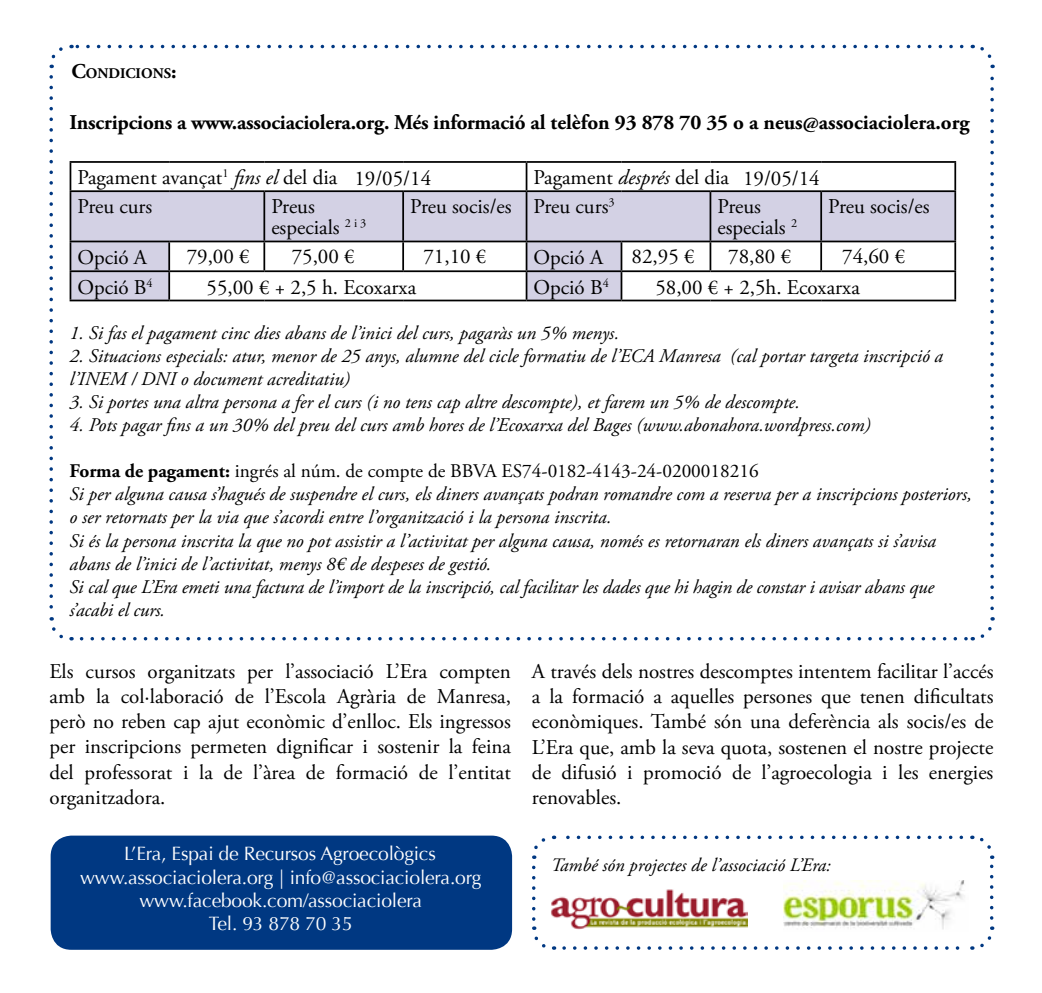
<style>
.page{position:relative;width:1042px;height:993px;background:#fff}
.page>*{position:absolute;margin:0;border:0;box-sizing:border-box;transform-origin:0 0}
.t1{font:21px/25.2px "Adobe Garamond Pro";color:#000}
.t2{font:700 21px "Adobe Garamond Pro";letter-spacing:-.01em;color:#000}
.t3{font:italic 19.25px/23.1px "Adobe Garamond Pro";color:#000}
.t4{font:19.25px/23.1px "Optima";letter-spacing:-.01em;color:#fff;text-align:center}
.t5{font:italic 18.9px "Adobe Garamond Pro";color:#000}
.t6{font:700 14.7px "Adobe Garamond Pro";color:#000}
.s1{font-size:21px}
.s2{font-style:italic}
.s3{font-weight:700;font-style:normal}
.s4{font-style:normal}
</style>
<div class="page">
<div style="left:52px;top:836px;width:459px;height:112px;background:#003882;border-radius:20px"></div>
<div style="left:51px;top:835px;width:461px;height:114px;border:2px solid #003882;border-radius:20px"></div>
<svg style="left:72px;top:192px;width:882px;height:107px;fill:#d3d1e4"></svg>
<hr style="left:70px;top:161px;width:99px;height:2px;background:#000">
<hr style="left:169px;top:161px;width:95px;height:2px;background:#000">
<hr style="left:264px;top:161px;width:139px;height:2px;background:#000">
<hr style="left:403px;top:161px;width:123px;height:2px;background:#000">
<hr style="left:526px;top:161px;width:95px;height:2px;background:#000">
<svg style="left:526px;top:163px;width:1px;height:27px"></svg>
<hr style="left:621px;top:161px;width:89px;height:2px;background:#000">
<hr style="left:710px;top:161px;width:111px;height:2px;background:#000">
<hr style="left:821px;top:161px;width:135px;height:2px;background:#000">
<hr style="left:954px;top:163px;width:2px;height:27px;background:#000">
<hr style="left:70px;top:190px;width:99px;height:2px;background:#000">
<hr style="left:169px;top:190px;width:95px;height:2px;background:#000">
<hr style="left:264px;top:190px;width:139px;height:2px;background:#000">
<hr style="left:263px;top:192px;width:2px;height:48px;background:#000">
<hr style="left:403px;top:190px;width:123px;height:2px;background:#000">
<hr style="left:402px;top:192px;width:2px;height:48px;background:#000">
<hr style="left:526px;top:190px;width:95px;height:2px;background:#000">
<hr style="left:526px;top:192px;width:1px;height:48px;background:#000">
<hr style="left:621px;top:190px;width:89px;height:2px;background:#000">
<hr style="left:710px;top:190px;width:111px;height:2px;background:#000">
<hr style="left:709px;top:192px;width:2px;height:48px;background:#000">
<hr style="left:821px;top:190px;width:135px;height:2px;background:#000">
<hr style="left:820px;top:192px;width:2px;height:48px;background:#000">
<hr style="left:954px;top:192px;width:2px;height:48px;background:#000">
<hr style="left:70px;top:240px;width:99px;height:2px;background:#000">
<hr style="left:169px;top:240px;width:95px;height:2px;background:#000">
<hr style="left:168px;top:242px;width:2px;height:28px;background:#000">
<hr style="left:264px;top:240px;width:139px;height:2px;background:#000">
<hr style="left:263px;top:242px;width:2px;height:28px;background:#000">
<hr style="left:403px;top:240px;width:123px;height:2px;background:#000">
<hr style="left:402px;top:242px;width:2px;height:28px;background:#000">
<hr style="left:526px;top:240px;width:95px;height:2px;background:#000">
<hr style="left:621px;top:240px;width:89px;height:2px;background:#000">
<hr style="left:620px;top:242px;width:2px;height:28px;background:#000">
<hr style="left:710px;top:240px;width:111px;height:2px;background:#000">
<hr style="left:709px;top:242px;width:2px;height:28px;background:#000">
<hr style="left:821px;top:240px;width:135px;height:2px;background:#000">
<hr style="left:820px;top:242px;width:2px;height:28px;background:#000">
<hr style="left:954px;top:242px;width:2px;height:28px;background:#000">
<hr style="left:70px;top:270px;width:99px;height:2px;background:#000">
<hr style="left:169px;top:270px;width:95px;height:2px;background:#000">
<hr style="left:168px;top:272px;width:2px;height:27px;background:#000">
<hr style="left:264px;top:270px;width:139px;height:2px;background:#000">
<hr style="left:403px;top:270px;width:123px;height:2px;background:#000">
<hr style="left:526px;top:270px;width:95px;height:2px;background:#000">
<svg style="left:526px;top:242px;width:1px;height:57px"></svg>
<hr style="left:621px;top:270px;width:89px;height:2px;background:#000">
<hr style="left:620px;top:272px;width:2px;height:27px;background:#000">
<hr style="left:710px;top:270px;width:111px;height:2px;background:#000">
<hr style="left:821px;top:270px;width:135px;height:2px;background:#000">
<hr style="left:954px;top:272px;width:2px;height:27px;background:#000">
<hr style="left:70px;top:299px;width:99px;height:2px;background:#000">
<hr style="left:169px;top:299px;width:95px;height:2px;background:#000">
<hr style="left:264px;top:299px;width:139px;height:2px;background:#000">
<hr style="left:403px;top:299px;width:123px;height:2px;background:#000">
<hr style="left:526px;top:299px;width:95px;height:2px;background:#000">
<hr style="left:621px;top:299px;width:89px;height:2px;background:#000">
<hr style="left:710px;top:299px;width:111px;height:2px;background:#000">
<hr style="left:821px;top:299px;width:135px;height:2px;background:#000">
<svg style="left:49px;top:77px;width:23px;height:564px"></svg>
<svg style="left:82px;top:617px;width:913px;height:23px"></svg>
<svg style="left:972px;top:44px;width:22px;height:564px"></svg>
<svg style="left:49px;top:44px;width:913px;height:24px"></svg>
<svg style="left:564px;top:946px;width:396px;height:3px"></svg>
<svg style="left:532px;top:867px;width:22px;height:83px"></svg>
<svg style="left:972px;top:926px;width:23px;height:23px"></svg>
<svg style="left:972px;top:835px;width:22px;height:82px"></svg>
<svg style="left:532px;top:835px;width:429px;height:23px"></svg>
<img style="left:551px;top:888px;width:196px;height:41px">
<img style="left:784px;top:880px;width:181px;height:49px">
<p class="t6" style="left:71px;top:65px;width:107px"><span class="s1">C</span>ONDICIONS<span class="s1">:</span></p>
<p class="t2" style="left:70px;top:110px;width:901px">Inscripcions a www.associaciolera.org. Més informació al telèfon 93 878 70 35 o a neus@associaciolera.org</p>
<p class="t1" style="left:77px;top:166px;width:261px">Pagament avançat<sup>1</sup> <span class="s2">fins el</span> del dia</p>
<p class="t1" style="left:533px;top:166px;width:197px">Pagament <span class="s2">després</span> del dia</p>
<p class="t1" style="left:77px;top:195px;width:76px">Preu curs</p>
<p class="t1" style="left:271px;top:197px;width:97px;line-height:21px">Preus especials <sup>2</sup> <sup>i</sup> <sup>3</sup></p>
<p class="t1" style="left:410px;top:195px;width:206px">Preu socis/es Preu curs<sup>3</sup></p>
<p class="t1" style="left:717px;top:197px;width:81px;line-height:21px">Preus especials <sup>2</sup></p>
<p class="t1" style="left:828px;top:195px;width:103px">Preu socis/es</p>
<p class="t1" style="left:77px;top:245px;width:71px">Opció A</p>
<p class="t1" style="left:533px;top:245px;width:71px">Opció A</p>
<p class="t1" style="left:77px;top:275px;width:77px">Opció B<sup>4</sup></p>
<p class="t1" style="left:533px;top:275px;width:77px">Opció B<sup>4</sup></p>
<p class="t3" style="left:70px;top:321px;width:551px">1. Si fas el pagament cinc dies abans de l’inici del curs, pagaràs un 5% menys.</p>
<p class="t3" style="left:70px;top:344px;width:875px">2. Situacions especials: atur, menor de 25 anys, alumne del cicle formatiu de l’ECA Manresa (cal portar targeta inscripció a l’INEM / DNI o document acreditatiu)</p>
<p class="t3" style="left:70px;top:390px;width:732px">3. Si portes una altra persona a fer el curs (i no tens cap altre descompte), et farem un 5% de descompte.</p>
<p class="t3" style="left:70px;top:413px;width:802px">4. Pots pagar fins a un 30% del preu del curs amb hores de l’Ecoxarxa del Bages (www.abonahora.wordpress.com)</p>
<p class="t3" style="left:70px;top:460px;width:904px"><span class="s3">Forma de pagament:</span> <span class="s4">ingrés al núm. de compte de BBVA ES74-0182-4143-24-0200018216<br></span>Si per alguna causa s’hagués de suspendre el curs, els diners avançats podran romandre com a reserva per a inscripcions posteriors, o ser retornats per la via que s’acordi entre l’organització i la persona inscrita.<br>Si és la persona inscrita la que no pot assistir a l’activitat per alguna causa, només es retornaran els diners avançats si s’avisa abans de l’inici de l’activitat, menys 8€ de despeses de gestió.<br>Si cal que L’Era emeti una factura de l’import de la inscripció, cal facilitar les dades que hi hagin de constar i avisar abans que s’acabi el curs.</p>
<p class="t1" style="left:354px;top:166px;width:78px">19/05/14</p>
<p class="t1" style="left:743px;top:166px;width:78px">19/05/14</p>
<p class="t1" style="left:187px;top:245px;width:64px">79,00 €</p>
<p class="t1" style="left:292px;top:245px;width:64px">75,00 €</p>
<p class="t1" style="left:423px;top:245px;width:64px">71,10 €</p>
<p class="t1" style="left:631px;top:245px;width:64px">82,95 €</p>
<p class="t1" style="left:728px;top:245px;width:64px">78,80 €</p>
<p class="t1" style="left:842px;top:245px;width:64px">74,60 €</p>
<p class="t1" style="left:206px;top:275px;width:211px">55,00 € + 2,5 h. Ecoxarxa</p>
<p class="t1" style="left:655px;top:275px;width:206px">58,00 € + 2,5h. Ecoxarxa</p>
<p class="t1" style="left:50px;top:659px;width:463px;text-align:justify">Els cursos organitzats per l’associació L’Era compten amb la col·laboració de l’Escola Agrària de Manresa, però no reben cap ajut econòmic d’enlloc. Els ingressos per inscripcions permeten dignificar i sostenir la feina del professorat i la de l’àrea de formació de l’entitat organitzadora.</p>
<p class="t4" style="left:80px;top:842px;width:403px">L’Era, Espai de Recursos Agroecològics www.associaciolera.org | info@associaciolera.org www.facebook.com/associaciolera<br>Tel. 93 878 70 35</p>
<p class="t1" style="left:532px;top:659px;width:463px;text-align:justify">A través dels nostres descomptes intentem facilitar l’accés a la formació a aquelles persones que tenen dificultats econòmiques. També són una deferència als socis/es de L’Era que, amb la seva quota, sostenen el nostre projecte de difusió i promoció de l’agroecologia i les energies renovables.</p>
<p class="t5" style="left:551px;top:852px;width:282px">També són projectes de l’associació L’Era:</p>
</div>
